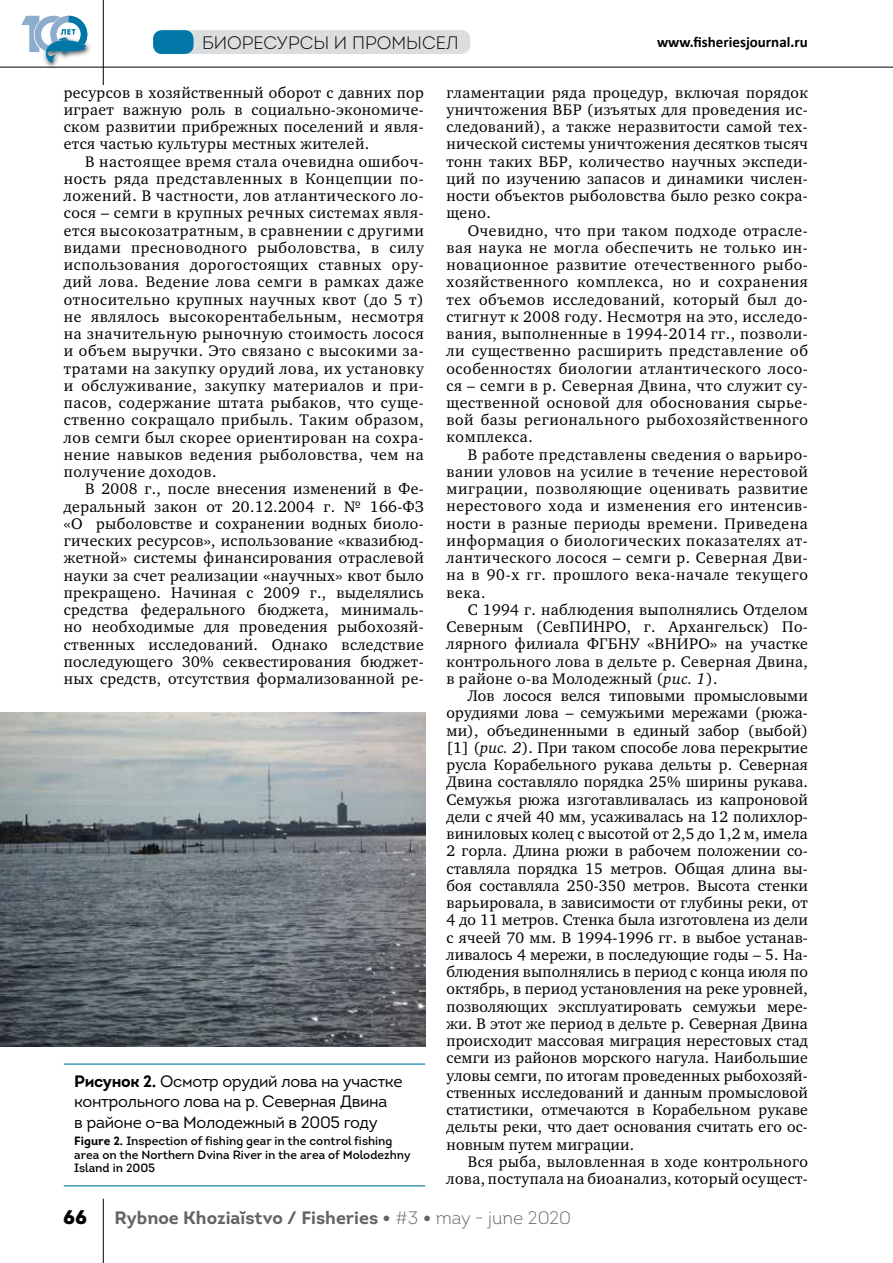
<style>
.page{position:relative;width:893px;height:1263px;background:#fff}
.page>*{position:absolute;margin:0;border:0;box-sizing:border-box;transform-origin:0 0}
.t1{font:19.5px "Intro Black Caps";color:#000}
.t2{font:700 18px "Intro";color:#626466}
.t3{font:300 18px "Intro";color:#000}
.t4{font:16.5px/20.2px "Intro";letter-spacing:-.02em;color:#000}
.t5{font:15.75px/17.2px "Charter ITCC";letter-spacing:.025em;color:#000;text-align:justify}
.t6{font:700 15px "Calibri";color:#000}
.t7{font:12px/13.5px "Intro";color:#000}
.s1{font-weight:700}
.s2{font-style:italic}
.s3{font-family:"PT Sans"}
.s4{font-weight:300}
</style>
<div class="page">
<img style="left:41px;top:33px;width:52px;height:34px">
<svg style="left:21px;top:16px;width:66px;height:47px"></svg>
<hr style="left:103px;top:0;width:1px;height:85px;background:#000">
<div style="left:153px;top:30px;width:317px;height:24px;background:#dcddde;border-radius:9px"></div>
<div style="left:153px;top:30px;width:41px;height:24px;background:#0077a7;border-radius:9px"></div>
<hr style="left:0;top:67px;width:893px;height:1px;background:#000">
<hr style="left:103px;top:1199px;width:1px;height:64px;background:#000">
<img style="left:0;top:712px;width:425px;height:335px">
<hr style="left:64px;top:1063px;width:361px;height:2px;background:#0077a7">
<hr style="left:64px;top:1185px;width:361px;height:1px;background:#0077a7">
<p class="t3" style="left:202px;top:32px;width:258px">БИОРЕСУРСЫ И ПРОМЫСЕЛ</p>
<p class="t6" style="left:657px;top:31px;width:152px">www.fisheriesjournal.ru</p>
<p class="t5" style="left:64px;top:84px;width:362px">ресурсов в хозяйственный оборот с давних пор играет важную роль в социально-экономиче&shy;ском развитии прибрежных поселений и явля&shy;ется частью культуры местных жителей.</p>
<p class="t5" style="left:64px;top:153px;width:362px;text-indent:21px">В настоящее время стала очевидна ошибоч&shy;ность ряда представленных в Концепции по&shy;ложений. В частности, лов атлантического ло&shy;сося – семги в крупных речных системах явля&shy;ется высокозатратным, в сравнении с другими видами пресноводного рыболовства, в силу использования дорогостоящих ставных ору&shy;дий лова. Ведение лова семги в рамках даже относительно крупных научных квот (до 5 т) не являлось высокорентабельным, несмотря на значительную рыночную стоимость лосося и объем выручки. Это связано с высокими за&shy;тратами на закупку орудий лова, их установку и обслуживание, закупку материалов и при&shy;пасов, содержание штата рыбаков, что суще&shy;ственно сокращало прибыль. Таким образом, лов семги был скорее ориентирован на сохра&shy;нение навыков ведения рыболовства, чем на получение доходов.</p>
<p class="t5" style="left:64px;top:481px;width:362px;text-indent:21px">В 2008 г., после внесения изменений в Фе&shy;деральный закон от 20.12.2004 г. № 166-ФЗ «О рыболовстве и сохранении водных биоло&shy;гических ресурсов», использование «квазибюд&shy;жетной» системы финансирования отраслевой науки за счет реализации «научных» квот было прекращено. Начиная с 2009 г., выделялись средства федерального бюджета, минималь&shy;но необходимые для проведения рыбохозяй&shy;ственных исследований. Однако вследствие последующего 30% секвестирования бюджет&shy;ных средств, отсутствия формализованной ре-</p>
<p class="t4" style="left:74px;top:1071px;width:330px"><span class="s1">Рисунок 2.</span> Осмотр орудий лова на участке контрольного лова на р. Северная Двина<br>в районе о-ва Молодежный в 2005 году</p>
<p class="t7" style="left:74px;top:1134px;width:338px"><span class="s1">Figure 2.</span> Inspection of fishing gear in the control fishing area on the Northern Dvina River in the area of Molodezhny<br>Island in 2005</p>
<p class="t5" style="left:446px;top:84px;width:363px">гламентации ряда процедур, включая порядок уничтожения ВБР (изъятых для проведения ис&shy;следований), а также неразвитости самой тех&shy;нической системы уничтожения десятков тысяч тонн таких ВБР, количество научных экспеди&shy;ций по изучению запасов и динамики числен&shy;ности объектов рыболовства было резко сокра&shy;щено.</p>
<p class="t5" style="left:446px;top:222px;width:363px;text-indent:21px">Очевидно, что при таком подходе отрасле&shy;вая наука не могла обеспечить не только ин&shy;новационное развитие отечественного рыбо&shy;хозяйственного комплекса, но и сохранения тех объемов исследований, который был до&shy;стигнут к 2008 году. Несмотря на это, исследо&shy;вания, выполненные в 1994-2014 гг., позволи&shy;ли существенно расширить представление об особенностях биологии атлантического лосо&shy;ся – семги в р. Северная Двина, что служит су&shy;щественной основой для обоснования сырье&shy;вой базы регионального рыбохозяйственного комплекса.</p>
<p class="t5" style="left:446px;top:446px;width:363px;text-indent:21px">В работе представлены сведения о варьиро&shy;вании уловов на усилие в течение нерестовой миграции, позволяющие оценивать развитие нерестового хода и изменения его интенсив&shy;ности в разные периоды времени. Приведена информация о биологических показателях ат&shy;лантического лосося – семги р. Северная Дви&shy;на в 90-х гг. прошлого века-начале текущего века.</p>
<p class="t5" style="left:446px;top:601px;width:363px;text-indent:21px">С 1994 г. наблюдения выполнялись Отделом Северным (СевПИНРО, г. Архангельск) По&shy;лярного филиала ФГБНУ «ВНИРО» на участке контрольного лова в дельте р. Северная Двина, в районе о-ва Молодежный (<span class="s2">рис. 1</span>).</p>
<p class="t5" style="left:446px;top:687px;width:363px;text-indent:21px">Лов лосося велся типовыми промысловыми орудиями лова – семужьими мережами (рюжа&shy;ми), объединенными в единый забор (выбой) [1] (<span class="s2">рис. 2</span>). При таком способе лова перекрытие русла Корабельного рукава дельты р. Северная Двина составляло порядка 25% ширины рукава.<br>Семужья рюжа изготавливалась из капроновой дели с ячей 40 мм, усаживалась на 12 полихлор&shy;виниловых колец с высотой от 2,5 до 1,2 м, имела 2 горла. Длина рюжи в рабочем положении со&shy;ставляла порядка 15 метров. Общая длина вы&shy;боя составляла 250-350 метров. Высота стенки варьировала, в зависимости от глубины реки, от 4 до 11 метров. Стенка была изготовлена из дели с ячеей 70 мм. В 1994-1996 гг. в выбое устанав&shy;ливалось 4 мережи, в последующие годы – 5. На&shy;блюдения выполнялись в период с конца июля по октябрь, в период установления на реке уровней, позволяющих эксплуатировать семужьи мере&shy;жи. В этот же период в дельте р. Северная Двина происходит массовая миграция нерестовых стад семги из районов морского нагула. Наибольшие уловы семги, по итогам проведенных рыбохозяй&shy;ственных исследований и данным промысловой статистики, отмечаются в Корабельном рукаве дельты реки, что дает основания считать его ос&shy;новным путем миграции.</p>
<p class="t5" style="left:446px;top:1153px;width:363px;text-align:right">Вся рыба, выловленная в ходе контрольного лова, поступала на биоанализ, который осущест-</p>
<p class="t1" style="left:63px;top:1204px;width:26px">66</p>
<p class="t2" style="left:115px;top:1206px;width:458px">Rybnoe Khoziaĭstvo / Fisheries <span class="s3">•</span> <span class="s4">#3</span> <span class="s3">•</span> <span class="s4">may - june 2020</span></p>
</div>
